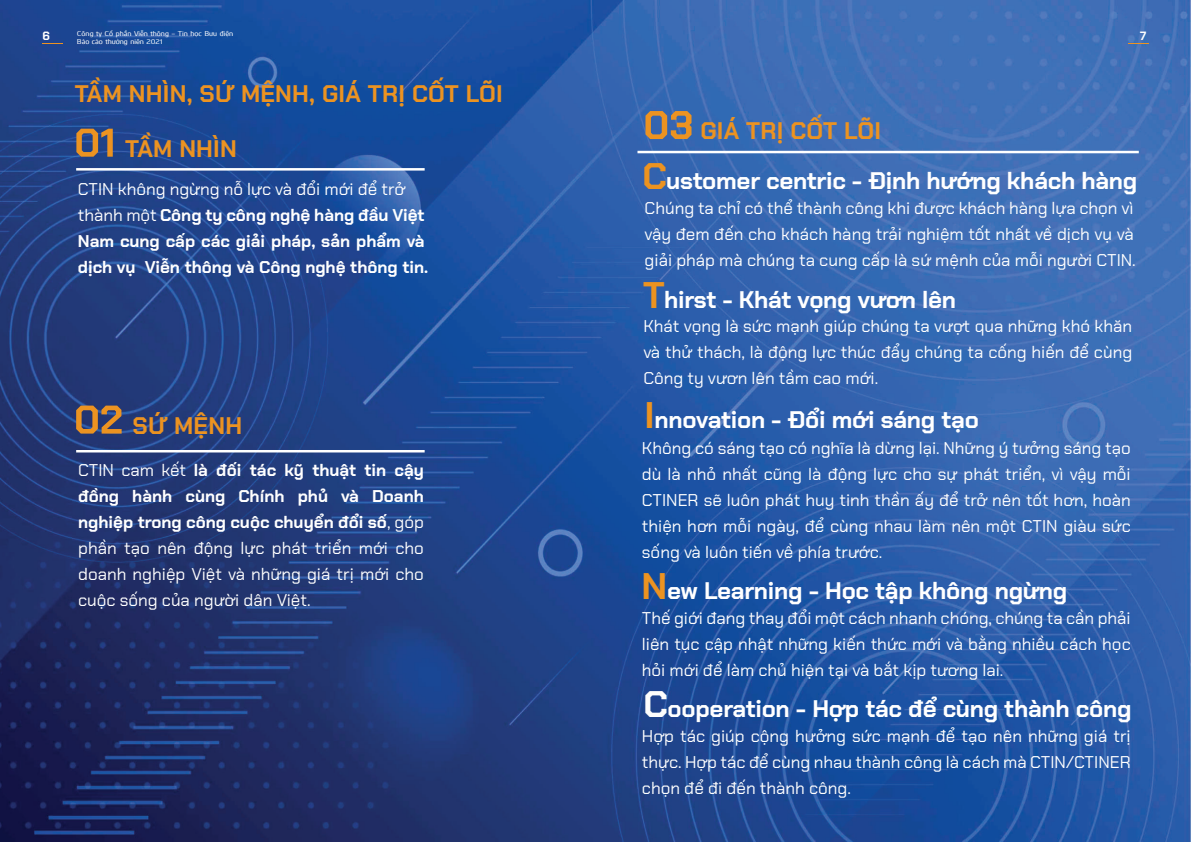
<style>
.page{position:relative;width:1191px;height:842px;background:#fff}
.page>*{position:absolute;margin:0;border:0;box-sizing:border-box;transform-origin:0 0}
.t1{font:700 24px "Chakra Petch";letter-spacing:-.01em;color:#fff}
.t2{font:700 24px "Chakra Petch";letter-spacing:.01em;color:#ec9321}
.t3{font:17px/26px "Chakra Petch";color:#fff;text-align:justify}
.t4{font:700 17px/26px "Chakra Petch";color:#fff}
.t5{font:700 12px "Chakra Petch";color:#fff}
.t6{font:500 7px "Kuro";color:#fff}
.s1{font-weight:400}
.s2{font-weight:700}
.s3{font-size:37px;color:#ec9321}
.s4{font-size:37px;color:#fdfdfc}
</style>
<div class="page">
<img style="left:0;top:0;width:1191px;height:842px">
<svg style="left:76px;top:129px;width:37px;height:28px"></svg>
<svg style="left:645px;top:111px;width:46px;height:28px"></svg>
<svg style="left:76px;top:406px;width:46px;height:28px"></svg>
<hr style="left:76px;top:168px;width:348px;height:3px;background:#fff">
<hr style="left:76px;top:450px;width:348px;height:2px;background:#fff">
<hr style="left:637px;top:151px;width:501px;height:2px;background:#fff">
<svg style="left:1127px;top:44px;width:21px;height:1px"></svg>
<svg style="left:42px;top:44px;width:21px;height:1px"></svg>
<p class="t5" style="left:43px;top:29px;width:9px">6</p>
<p class="t6" style="left:77px;top:28px;width:158px">Công ty Cổ phần Viễn thông – Tin học Bưu điện</p>
<p class="t6" style="left:77px;top:37px;width:87px">Báo cáo thường niên 2021</p>
<h1 class="t2" style="left:75px;top:80px;width:429px">TẦM NHÌN, SỨ MỆNH, GIÁ TRỊ CỐT LÕI</h1>
<h1 class="t2" style="left:125px;top:134px;width:113px">TẦM NHÌN</h1>
<p class="t4" style="left:78px;top:176px;width:352px"><span class="s1">CTIN không ngừng nỗ lực và đổi mới để trở thành một</span> Công ty công nghệ hàng đầu Việt Nam cung cấp các giải pháp, sản phẩm và dịch vụ Viễn thông và Công nghệ thông tin.</p>
<h1 class="t2" style="left:133px;top:411px;width:111px">SỨ MỆNH</h1>
<p class="t3" style="left:78px;top:457px;width:347px">CTIN cam kết <span class="s2">là đối tác kỹ thuật tin cậy đồng hành cùng Chính phủ và Doanh nghiệp trong công cuộc chuyển đổi số</span>, góp phần tạo nên động lực phát triển mới cho doanh nghiệp Việt và những giá trị mới cho cuộc sống của người dân Việt.</p>
<h1 class="t2" style="left:700px;top:117px;width:182px">GIÁ TRỊ CỐT LÕI</h1>
<p class="t5" style="left:1140px;top:29px;width:8px">7</p>
<h1 class="t1" style="left:642px;top:166px;width:496px"><span class="s3">C</span>ustomer centric - Định hướng khách hàng</h1>
<p class="t3" style="left:644px;top:195px;width:492px;text-align:left">Chúng ta chỉ có thể thành công khi được khách hàng lựa chọn vì vậy đem đến cho khách hàng trải nghiệm tốt nhất về dịch vụ và giải pháp mà chúng ta cung cấp là sứ mệnh của mỗi người CTIN.</p>
<h1 class="t1" style="left:643px;top:285px;width:314px"><span class="s3">T</span>hirst - Khát vọng vươn lên</h1>
<p class="t3" style="left:643px;top:313px;width:490px">Khát vọng là sức mạnh giúp chúng ta vượt qua những khó khăn và thử thách, là động lực thúc đẩy chúng ta cống hiến để cùng Công ty vươn lên tầm cao mới.</p>
<h1 class="t1" style="left:644px;top:406px;width:336px"><span class="s3">I</span>nnovation - Đổi mới sáng tạo</h1>
<p class="t3" style="left:642px;top:435px;width:490px">Không có sáng tạo có nghĩa là dừng lại. Những ý tưởng sáng tạo dù là nhỏ nhất cũng là động lực cho sự phát triển, vì vậy mỗi CTINER sẽ luôn phát huy tinh thần ấy để trở nên tốt hơn, hoàn thiện hơn mỗi ngày, để cùng nhau làm nên một CTIN giàu sức sống và luôn tiến về phía trước.</p>
<h1 class="t1" style="left:641px;top:576px;width:427px"><span class="s3">N</span>ew Learning - Học tập không ngừng</h1>
<p class="t3" style="left:642px;top:605px;width:490px">Thế giới đang thay đổi một cách nhanh chóng, chúng ta cần phải liên tục cập nhật những kiến thức mới và bằng nhiều cách học hỏi mới để làm chủ hiện tại và bắt kịp tương lai.</p>
<h1 class="t1" style="left:643px;top:695px;width:489px"><span class="s4">C</span>ooperation - Hợp tác để cùng thành công</h1>
<p class="t3" style="left:642px;top:723px;width:490px">Hợp tác giúp cộng hưởng sức mạnh để tạo nên những giá trị thực. Hợp tác để cùng nhau thành công là cách mà CTIN/CTINER chọn để đi đến thành công.</p>
</div>
